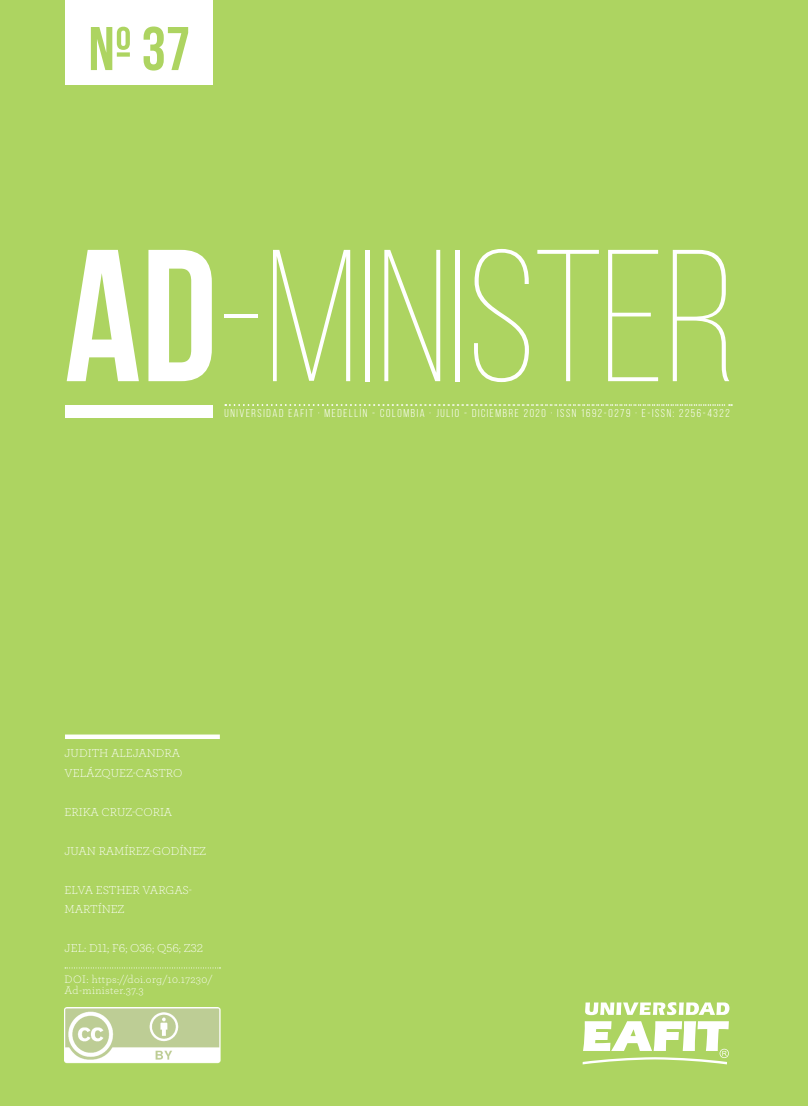
<style>
.page{position:relative;width:808px;height:1106px;background:#add461}
.page>*{position:absolute;margin:0;border:0;box-sizing:border-box;transform-origin:0 0}
.t1{font:300 187.5px "Bebas Neue";color:#fff}
.t2{font:700 61.5px "Bebas Neue";color:#add461}
.Autor_y_JEL{font:300 12px/19.5px "Archer Pro";color:#fff}
.t3{font:11.4px "Bebas Neue";letter-spacing:.14em;color:#fff}
.SUBTITULO{font:300 11.25px/11.2px "Archer Pro";letter-spacing:.035em;color:#fff}
.s1{font-weight:700}
</style>
<div class="page">
<svg style="left:583px;top:1021px;width:146px;height:43px"></svg>
<svg style="left:585px;top:1002px;width:144px;height:13px"></svg>
<div style="left:65px;top:405px;width:148px;height:13px;background:#fff"></div>
<svg style="left:225px;top:404px;width:507px;height:2px"></svg>
<div style="left:65px;top:0;width:148px;height:84px;background:#fff"></div>
<img style="left:65px;top:1007px;width:156px;height:56px">
<div style="left:65px;top:734px;width:155px;height:5px;background:#fff"></div>
<svg style="left:65px;top:967px;width:155px;height:1px"></svg>
<h2 class="t2" style="left:88px;top:15px;width:103px">Nº 37</h2>
<h1 class="t1" style="left:65px;top:217px;width:673px"><span class="s1">AD</span>-MINISTER</h1>
<p class="t3" style="left:225px;top:407px;width:507px">UNIVERSIDAD EAFIT · MEDELLÍN - COLOMBIA · JULIO - DICIEMBRE 2020 · ISSN 1692-0279 · E-ISSN: 2256-4322</p>
<p class="Autor_y_JEL" style="left:65px;top:743px;width:119px">JUDITH ALEJANDRA<br>VELÁZQUEZ-CASTRO</p>
<p class="Autor_y_JEL" style="left:65px;top:801px;width:109px">ERIKA CRUZ-CORIA</p>
<p class="Autor_y_JEL" style="left:65px;top:840px;width:143px">JUAN RAMÍREZ-GODÍNEZ</p>
<p class="Autor_y_JEL" style="left:65px;top:879px;width:129px">ELVA ESTHER VARGAS-<br>MARTÍNEZ</p>
<p class="Autor_y_JEL" style="left:65px;top:938px;width:140px">JEL: D11; F6; O36; Q56; Z32</p>
<p class="SUBTITULO" style="left:65px;top:973px;width:150px">DOI: https://doi.org/10.17230/<br>Ad-minister.37.3</p>
</div>
